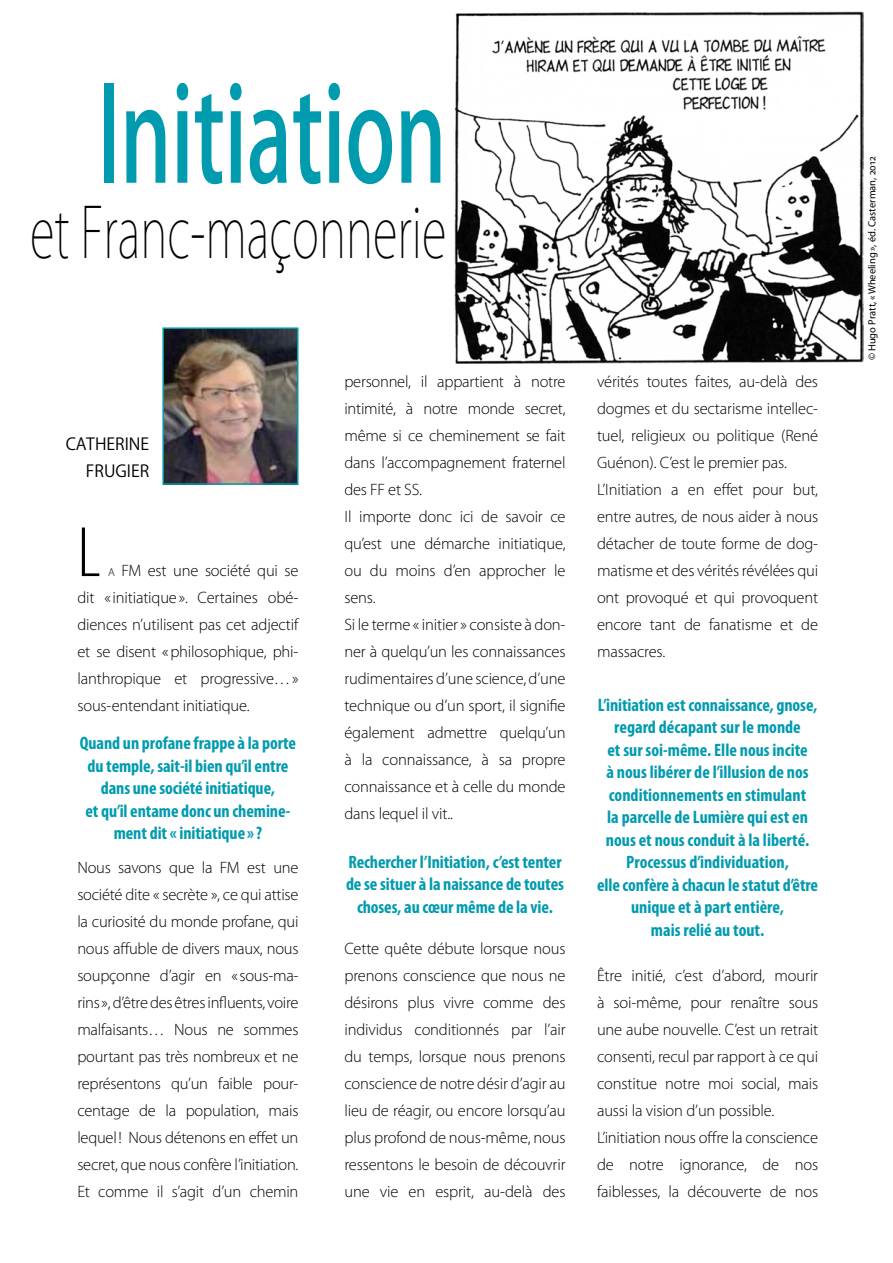
<style>
.page{position:relative;width:893px;height:1263px;background:#fff}
.page>*{position:absolute;margin:0;border:0;box-sizing:border-box;transform-origin:0 0}
.t1{font:500 129.6px "Koz Go Pr 6 N";letter-spacing:-.005em;color:#009baf;scale:.66 1}
.t2{font:300 condensed 72px "Myriad Pro";color:#000}
.t3{font:200 69.15px "Koz Go Pr 6 N";color:#000;scale:.66 1}
.t4{font:700 condensed 18px/22.5px "Myriad Pro";letter-spacing:-.005em;color:#009baf;text-align:center}
.t5{font:300 16.5px/27px "Myriad Pro";letter-spacing:-.01em;color:#000;text-align:justify}
.t6{font:16.5px/27px "Koz Go Pr 6 N";color:#000}
.t7{font:10.5px "Myriad Pro";color:#000}
.s1{font-size:11.55px}
</style>
<div class="page">
<img style="left:455px;top:12px;width:408px;height:351px">
<img style="left:165px;top:330px;width:130px;height:152px">
<div style="left:162px;top:327px;width:136px;height:158px;border:2px solid #009baf"></div>
<h1 class="t1" style="left:97px;top:62px;width:531px">Initiation</h1>
<h3 class="t3" style="left:30px;top:193px;width:632px">et Franc-maçonnerie</h3>
<p class="t6" style="left:86px;top:431px;width:63px;text-indent:-20px">CATHERINE<br>FRUGIER</p>
<h2 class="t2" style="left:77px;top:510px;width:25px">L</h2>
<p class="t5" style="left:77px;top:557px;width:223px;text-indent:31px"><span class="s1">a</span> FM est une société qui se dit «initiatique». Certaines obé&shy;diences n’utilisent pas cet adjectif et se disent «philosophique, phi&shy;lanthropique et progressive…» sous-entendant initiatique.</p>
<p class="t4" style="left:80px;top:731px;width:218px">Quand un profane frappe à la porte du temple, sait-il bien qu’il entre dans une société initiatique,<br>et qu’il entame donc un chemine&shy;ment dit « initiatique »?</p>
<p class="t5" style="left:77px;top:854px;width:223px">Nous savons que la FM est une société dite « secrète », ce qui attise la curiosité du monde profane, qui nous affuble de divers maux, nous soupçonne d’agir en «sous-ma&shy;rins», d’être des êtres influents, voire malfaisants… Nous ne sommes pourtant pas très nombreux et ne représentons qu’un faible pour&shy;centage de la population, mais lequel! Nous détenons en effet un secret, que nous confère l’initiation.<br>Et comme il s’agit d’un chemin</p>
<p class="t5" style="left:344px;top:368px;width:223px;text-align:left">personnel, il appartient à notre intimité, à notre monde secret, même si ce cheminement se fait dans l’accompagnement fraternel des FF et SS.<br>Il importe donc ici de savoir ce qu’est une démarche initiatique, ou du moins d’en approcher le sens.<br>Si le terme « initier » consiste à don&shy;ner à quelqu’un les connaissances rudimentaires d’une science, d’une technique ou d’un sport, il signifie également admettre quelqu’un à la connaissance, à sa propre connaissance et à celle du monde dans lequel il vit..</p>
<p class="t4" style="left:346px;top:850px;width:219px">Rechercher l’Initiation, c’est tenter de se situer à la naissance de toutes choses, au cœur même de la vie.</p>
<p class="t5" style="left:344px;top:935px;width:223px">Cette quête débute lorsque nous prenons conscience que nous ne désirons plus vivre comme des individus conditionnés par l’air du temps, lorsque nous prenons conscience de notre désir d’agir au lieu de réagir, ou encore lorsqu’au plus profond de nous-même, nous ressentons le besoin de découvrir une vie en esprit, au-delà des</p>
<p class="t5" style="left:597px;top:368px;width:223px;text-align:left">vérités toutes faites, au-delà des dogmes et du sectarisme intellec&shy;tuel, religieux ou politique (René<br>Guénon). C’est le premier pas.<br>L’Initiation a en effet pour but, entre autres, de nous aider à nous détacher de toute forme de dog&shy;matisme et des vérités révélées qui ont provoqué et qui provoquent encore tant de fanatisme et de massacres.</p>
<p class="t4" style="left:597px;top:693px;width:223px">L’initiation est connaissance, gnose, regard décapant sur le monde<br>et sur soi-même. Elle nous incite<br>à nous libérer de l’illusion de nos conditionnements en stimulant<br>la parcelle de Lumière qui est en nous et nous conduit à la liberté.<br>Processus d’individuation,<br>elle confère à chacun le statut d’être unique et à part entière,<br>mais relié au tout.</p>
<p class="t5" style="left:597px;top:962px;width:223px;text-align:left">Être initié, c’est d’abord, mourir à soi-même, pour renaître sous une aube nouvelle. C’est un retrait consenti, recul par rapport à ce qui constitue notre moi social, mais aussi la vision d’un possible.<br>L’initiation nous offre la conscience de notre ignorance, de nos faiblesses, la découverte de nos</p>
<p class="t7" style="left:865px;top:360px;width:205px;rotate:-90deg">© Hugo Pratt, «Wheeling», éd. Casterman, 2012</p>
</div>
